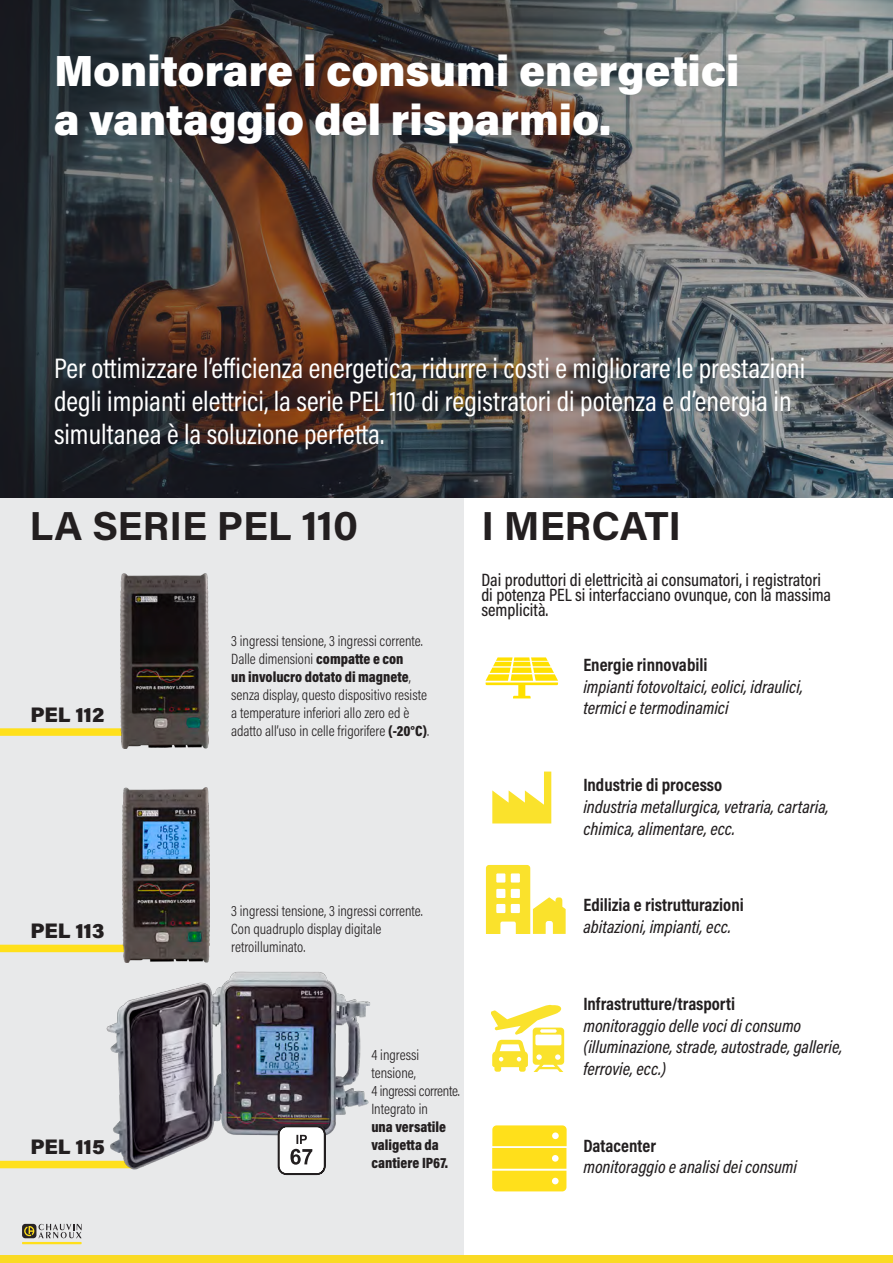
<style>
.page{position:relative;width:893px;height:1263px;background:#fff}
.page>*{position:absolute;margin:0;border:0;box-sizing:border-box;transform-origin:0 0}
.t1{font:900 43.5px/49.5px "Acumin Pro";color:#fff}
.t2{font:700 40.5px "Acumin Pro";letter-spacing:-.005em;color:#231f20}
.t3{font:28.5px/33px "Acumin Pro Cond";color:#fff}
.t4{font:900 21px "Acumin Pro";letter-spacing:-.005em;color:#231f20}
.t5{font:italic 500 18px/21.6px "Acumin Pro Cond";color:#231f20}
.t6{font:500 18px/15px "Acumin Pro Cond";color:#231f20}
.t7{font:700 18px/21.6px "Acumin Pro Cond";color:#231f20}
.t8{font:300 15px/18px "Acumin Pro Cond";color:#231f20}
.t9{font:900 15px/18px "Acumin Pro Cond";color:#231f20}
.s1{font-weight:900}
.s2{font-weight:700;font-style:normal}
.s3{font-weight:300}
.s4{font-weight:500;font-style:italic}
</style>
<div class="page">
<div style="left:0;top:498px;width:463px;height:758px;background:#e8e9ea"></div>
<img style="left:0;top:0;width:893px;height:497px">
<div style="left:0;top:728px;width:189px;height:8px;background:#ffe01b"></div>
<img style="left:121px;top:573px;width:88px;height:175px">
<div style="left:0;top:945px;width:160px;height:7px;background:#ffe01b"></div>
<img style="left:122px;top:787px;width:88px;height:175px">
<div style="left:0;top:1161px;width:134px;height:7px;background:#ffe01b"></div>
<img style="left:107px;top:971px;width:263px;height:198px">
<div style="left:0;top:1256px;width:893px;height:7px;background:#fada24"></div>
<svg style="left:277px;top:1125px;width:49px;height:51px;background:#c6c5c6"></svg>
<svg style="left:491px;top:1005px;width:73px;height:67px"></svg>
<svg style="left:486px;top:865px;width:80px;height:69px"></svg>
<svg style="left:492px;top:771px;width:59px;height:52px"></svg>
<svg style="left:492px;top:1125px;width:75px;height:66px;background:#ffe230"></svg>
<svg style="left:486px;top:657px;width:72px;height:41px"></svg>
<div style="left:22px;top:1224px;width:14px;height:14px;background:#282426;border-radius:3px"></div>
<svg style="left:24px;top:1224px;width:58px;height:14px"></svg>
<hr style="left:22px;top:1242px;width:60px;height:2px;background:#ffdf1b">
<p class="t1" style="left:54px;top:44px;width:687px">Monitorare i consumi energetici a vantaggio del risparmio.</p>
<p class="t3" style="left:54px;top:351px;width:753px">Per ottimizzare l’efficienza energetica, ridurre i costi e migliorare le prestazioni degli impianti elettrici, la serie PEL 110 di registratori di potenza e d’energia in simultanea è la soluzione perfetta.</p>
<p class="t2" style="left:30px;top:497px;width:330px">LA SERIE PEL 110</p>
<p class="t2" style="left:481px;top:497px;width:201px">I MERCATI</p>
<p class="t4" style="left:30px;top:700px;width:76px">PEL 112</p>
<p class="t4" style="left:30px;top:916px;width:76px">PEL 113</p>
<p class="t4" style="left:30px;top:1132px;width:76px">PEL 115</p>
<p class="t8" style="left:231px;top:632px;width:200px">3 ingressi tensione, 3 ingressi corrente.<br>Dalle dimensioni <span class="s1">compatte e con<br>un involucro dotato di magnete</span>, senza display, questo dispositivo resiste a temperature inferiori allo zero ed è adatto all’uso in celle frigorifere <span class="s1">(-20°C)</span>.</p>
<p class="t6" style="left:481px;top:572px;width:351px">Dai produttori di elettricità ai consumatori, i registratori di potenza PEL si interfacciano ovunque, con la massima semplicità.</p>
<p class="t5" style="left:583px;top:654px;width:221px"><span class="s2">Energie rinnovabili<br></span>impianti fotovoltaici, eolici, idraulici, termici e termodinamici</p>
<p class="t5" style="left:583px;top:774px;width:247px"><span class="s2">Industrie di processo<br></span>industria metallurgica, vetraria, cartaria, chimica, alimentare, ecc.</p>
<p class="t8" style="left:231px;top:901px;width:193px">3 ingressi tensione, 3 ingressi corrente.<br>Con quadruplo display digitale retroilluminato.</p>
<p class="t8" style="left:371px;top:1046px;width:49px">4 ingressi</p>
<p class="t8" style="left:371px;top:1064px;width:46px">tensione,</p>
<p class="t9" style="left:371px;top:1082px;width:90px"><span class="s3">4 ingressi corrente.<br>Integrato in<br></span>una versatile valigetta da cantiere IP67.</p>
<p class="t7" style="left:583px;top:894px;width:162px">Edilizia e ristrutturazioni <span class="s4">abitazioni, impianti, ecc.</span></p>
<p class="t5" style="left:583px;top:992px;width:260px"><span class="s2">Infrastrutture/trasporti<br></span>monitoraggio delle voci di consumo (illuminazione, strade, autostrade, gallerie, ferrovie, ecc.)</p>
<p class="t5" style="left:583px;top:1134px;width:215px"><span class="s2">Datacenter<br></span>monitoraggio e analisi dei consumi</p>
</div>
